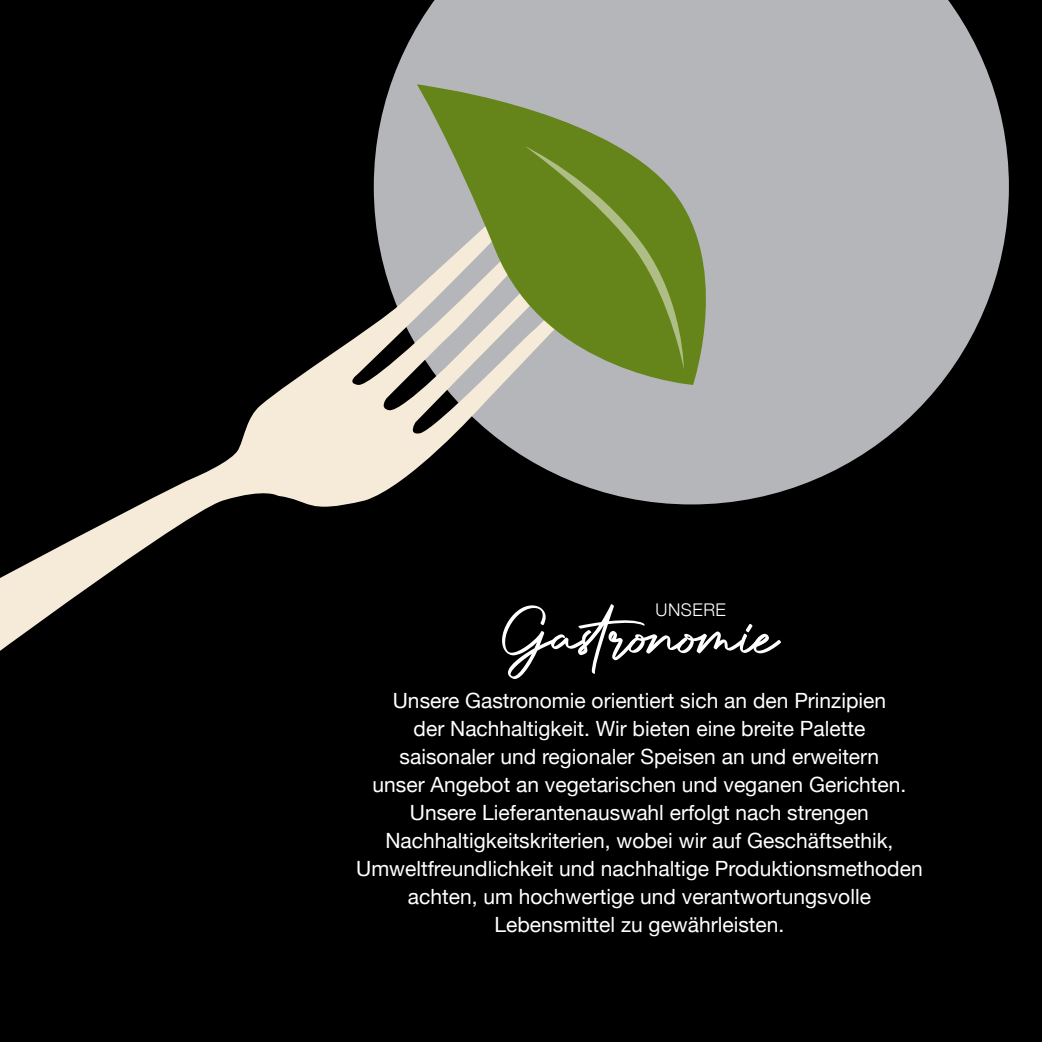
<style>
.page{position:relative;width:1042px;height:1042px;background:#000}
.page>*{position:absolute;margin:0;border:0;box-sizing:border-box;transform-origin:0 0}
.t1{font:87.5px "Authentic Signature";color:#fff}
.t2{font:21px/28px "Helvetica Neue";color:#fff;text-align:center}
.t3{font:300 17.5px "Helvetica Neue";letter-spacing:.03em;color:#fff}
</style>
<div class="page">
<svg style="left:374px;top:0;width:635px;height:504px;fill:#b5b6ba"></svg>
<svg style="left:0;top:178px;width:626px;height:473px"></svg>
<svg style="left:417px;top:84px;width:318px;height:301px;background:#a5ad91"></svg>
<svg style="left:525px;top:146px;width:159px;height:223px;background:#738e34"></svg>
<h1 class="t1" style="left:502px;top:587px;width:276px">Gastronomie</h1>
<p class="t3" style="left:655px;top:596px;width:72px">UNSERE</p>
<p class="t2" style="left:356px;top:687px;width:568px">Unsere Gastronomie orientiert sich an den Prinzipien<br>der Nachhaltigkeit. Wir bieten eine breite Palette<br>saisonaler und regionaler Speisen an und erweitern<br>unser Angebot an vegetarischen und veganen Gerichten.<br>Unsere Lieferantenauswahl erfolgt nach strengen Nachhaltigkeitskriterien, wobei wir auf Geschäftsethik, Umweltfreundlichkeit und nachhaltige Produktionsmethoden achten, um hochwertige und verantwortungsvolle Lebensmittel zu gewährleisten.</p>
</div>
